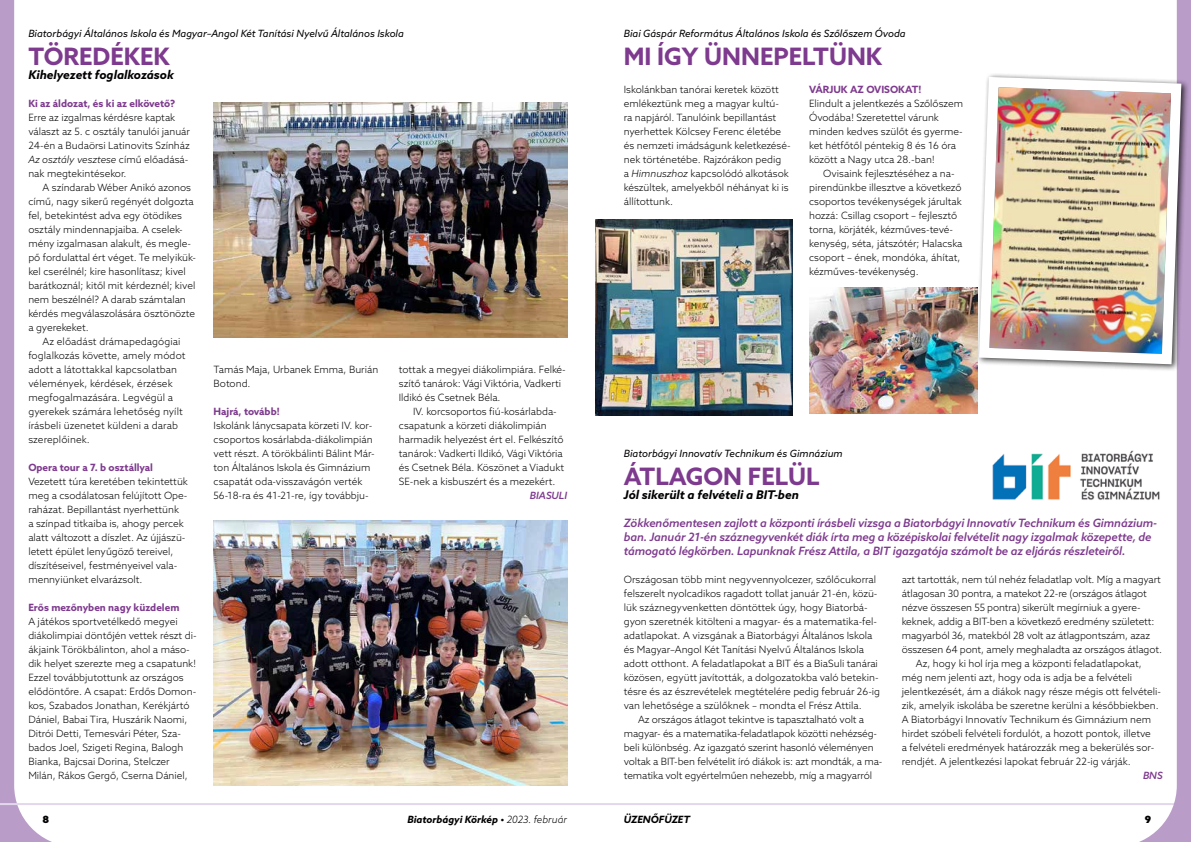
<style>
.page{position:relative;width:1191px;height:842px;background:#fff}
.page>*{position:absolute;margin:0;border:0;box-sizing:border-box;transform-origin:0 0}
.t1{font:700 24px "Azo Sans";color:#7e3a8e}
.t2{font:italic 700 12px "Azo Sans";color:#000}
.t3{font:italic 500 11.5px/14px "Azo Sans";letter-spacing:-.01em;color:#7e3a8e}
.t4{font:300 10px/14px "Azo Sans";color:#000}
.t5{font:italic 10px "Azo Sans";color:#000}
.t6{font:700 10px "Azo Sans";color:#7e3a8e}
.t7{font:italic 700 10px "Azo Sans";color:#000}
.t8{font:italic 500 10px "Azo Sans";color:#7e3a8e}
.t9{font:900 10px "Azo Sans";color:#000}
.s1{font-style:italic}
.s2{font-weight:300}
</style>
<div class="page">
<svg style="left:0;top:0;width:52px;height:842px"></svg>
<hr style="left:0;top:803px;width:1191px;height:2px;background:#e2d7ec">
<svg style="left:1139px;top:0;width:52px;height:842px"></svg>
<img style="left:214px;top:102px;width:353px;height:235px">
<img style="left:214px;top:520px;width:353px;height:265px">
<img style="left:595px;top:220px;width:197px;height:195px">
<div style="left:975px;top:73px;width:214px;height:299px;background:#000;opacity:.75"></div>
<img style="left:974px;top:72px;width:212px;height:297px">
<img style="left:809px;top:288px;width:168px;height:126px">
<img style="left:992px;top:447px;width:170px;height:57px">
<p class="t5" style="left:28px;top:27px;width:377px">Biatorbágyi Általános Iskola és Magyar–Angol Két Tanítási Nyelvű Általános Iskola</p>
<h1 class="t1" style="left:28px;top:40px;width:143px">TÖREDÉKEK</h1>
<p class="t2" style="left:28px;top:67px;width:147px">Kihelyezett foglalkozások</p>
<p class="t6" style="left:28px;top:97px;width:149px">Ki az áldozat, és ki az elkövető?</p>
<p class="t4" style="left:28px;top:110px;width:163px">Erre az izgalmas kérdésre kaptak választ az 5. c osztály tanulói január 24-én a Budaörsi Latinovits Színház <span class="s1">Az osztály vesztese</span> című előadásá&shy;nak megtekintésekor.</p>
<p class="t4" style="left:43px;top:180px;width:150px">A színdarab Wéber Anikó azonos</p>
<p class="t4" style="left:28px;top:194px;width:167px">című, nagy sikerű regényét dolgozta</p>
<p class="t4" style="left:28px;top:208px;width:155px">fel, betekintést adva egy ötödikes</p>
<p class="t4" style="left:28px;top:222px;width:156px">osztály mindennapjaiba. A cselek-</p>
<p class="t4" style="left:28px;top:236px;width:164px">mény izgalmasan alakult, és megle-</p>
<p class="t4" style="left:28px;top:250px;width:169px">pő fordulattal ért véget. Te melyikük-</p>
<p class="t4" style="left:28px;top:264px;width:159px">kel cserélnél; kire hasonlítasz; kivel</p>
<p class="t4" style="left:28px;top:278px;width:168px">barátkoznál; kitől mit kérdeznél; kivel</p>
<p class="t4" style="left:28px;top:292px;width:159px">nem beszélnél? A darab számtalan</p>
<p class="t4" style="left:28px;top:306px;width:168px">kérdés megválaszolására ösztönözte</p>
<p class="t4" style="left:28px;top:320px;width:62px">a gyerekeket.</p>
<p class="t4" style="left:43px;top:334px;width:140px">Az előadást drámapedagógiai</p>
<p class="t4" style="left:28px;top:348px;width:159px">foglalkozás követte, amely módot</p>
<p class="t4" style="left:28px;top:362px;width:150px">adott a látottakkal kapcsolatban</p>
<p class="t4" style="left:28px;top:376px;width:146px">vélemények, kérdések, érzések</p>
<p class="t4" style="left:28px;top:390px;width:146px">megfogalmazására. Legvégül a</p>
<p class="t4" style="left:28px;top:404px;width:156px">gyerekek számára lehetőség nyílt</p>
<p class="t4" style="left:28px;top:418px;width:151px">írásbeli üzenetet küldeni a darab</p>
<p class="t4" style="left:28px;top:432px;width:63px">szereplőinek.</p>
<p class="t6" style="left:28px;top:461px;width:126px">Opera tour a 7. b osztállyal</p>
<p class="t4" style="left:28px;top:474px;width:161px">Vezetett túra keretében tekintettük meg a csodálatosan felújított Ope&shy;raházat. Bepillantást nyerhettünk<br>a színpad titkaiba is, ahogy percek alatt változott a díszlet. Az újjászü&shy;letett épület lenyűgöző tereivel, díszítéseivel, festményeivel vala&shy;mennyiünket elvarázsolt.</p>
<p class="t6" style="left:28px;top:601px;width:153px">Erős mezőnyben nagy küzdelem</p>
<p class="t4" style="left:28px;top:614px;width:170px">A játékos sportvetélkedő megyei diákolimpiai döntőjén vettek részt di&shy;ákjaink Törökbálinton, ahol a máso&shy;dik helyet szerezte meg a csapatunk!<br>Ezzel továbbjutottunk az országos elődöntőre. A csapat: Erdős Domon&shy;kos, Szabados Jonathan, Kerékjártó Dániel, Babai Tira, Huszárik Naomi, Ditrói Detti, Temesvári Péter, Sza&shy;bados Joel, Szigeti Regina, Balogh Bianka, Bajcsai Dorina, Stelczer Milán, Rákos Gergő, Cserna Dániel,</p>
<p class="t4" style="left:214px;top:362px;width:166px">Tamás Maja, Urbanek Emma, Burián<br>Botond.</p>
<p class="t6" style="left:214px;top:405px;width:68px">Hajrá, tovább!</p>
<p class="t4" style="left:214px;top:418px;width:163px">Iskolánk lánycsapata körzeti IV. kor&shy;csoportos kosárlabda-diákolimpián vett részt. A törökbálinti Bálint Már&shy;ton Általános Iskola és Gimnázium csapatát oda-visszavágón verték 56-18-ra és 41-21-re, így továbbju-</p>
<p class="t4" style="left:399px;top:362px;width:168px">tottak a megyei diákolimpiára. Felké&shy;szítő tanárok: Vági Viktória, Vadkerti<br>Ildikó és Csetnek Béla.</p>
<p class="t4" style="left:399px;top:404px;width:167px;text-indent:14px">IV. korcsoportos fiú-kosárlabda&shy;csapatunk a körzeti diákolimpián harmadik helyezést ért el. Felkészítő tanárok: Vadkerti Ildikó, Vági Viktória és Csetnek Béla. Köszönet a Viadukt SE-nek a kisbuszért és a mezekért.</p>
<p class="t8" style="left:530px;top:489px;width:39px">BIASULI</p>
<p class="t5" style="left:624px;top:27px;width:283px">Biai Gáspár Református Általános Iskola és Szőlőszem Óvoda</p>
<h1 class="t1" style="left:624px;top:40px;width:260px">MI ÍGY ÜNNEPELTÜNK</h1>
<p class="t4" style="left:624px;top:82px;width:168px">Iskolánkban tanórai keretek között emlékeztünk meg a magyar kultú-<br>ra napjáról. Tanulóink bepillantást nyerhettek Kölcsey Ferenc életébe és nemzeti imádságunk keletkezésé&shy;nek történetébe. Rajzórákon pedig<br>a <span class="s1">Himnuszhoz</span> kapcsolódó alkotások készültek, amelyekből néhányat ki is állítottunk.</p>
<p class="t6" style="left:809px;top:83px;width:114px">VÁRJUK AZ OVISOKAT!</p>
<p class="t4" style="left:809px;top:96px;width:155px">Elindult a jelentkezés a Szőlőszem<br>Óvodába! Szeretettel várunk minden kedves szülőt és gyerme&shy;ket hétfőtől péntekig 8 és 16 óra között a Nagy utca 28.-ban!</p>
<p class="t4" style="left:809px;top:166px;width:155px;text-indent:14px">Ovisaink fejlesztéséhez a na&shy;pirendünkbe illesztve a következő csoportos tevékenységek járultak hozzá: Csillag csoport – fejlesztő torna, körjáték, kézműves-tevé&shy;kenység, séta, játszótér; Halacska csoport – ének, mondóka, áhítat, kézműves-tevékenység.</p>
<p class="t5" style="left:624px;top:447px;width:220px">Biatorbágyi Innovatív Technikum és Gimnázium</p>
<h1 class="t1" style="left:624px;top:460px;width:197px">ÁTLAGON FELÜL</h1>
<p class="t2" style="left:624px;top:487px;width:177px">Jól sikerült a felvételi a BIT-ben</p>
<p class="t3" style="left:624px;top:516px;width:534px">Zökkenőmentesen zajlott a központi írásbeli vizsga a Biatorbágyi Innovatív Technikum és Gimnázium&shy;ban. Január 21-én száznegyvenkét diák írta meg a középiskolai felvételit nagy izgalmak közepette, de támogató légkörben. Lapunknak Frész Attila, a BIT igazgatója számolt be az eljárás részleteiről.</p>
<p class="t4" style="left:624px;top:572px;width:254px">Országosan több mint negyvennyolcezer, szőlőcukorral</p>
<p class="t4" style="left:624px;top:586px;width:255px">felszerelt nyolcadikos ragadott tollat január 21-én, közü-</p>
<p class="t4" style="left:624px;top:600px;width:245px">lük száznegyvenketten döntöttek úgy, hogy Biatorbá-</p>
<p class="t4" style="left:624px;top:614px;width:255px">gyon szeretnék kitölteni a magyar- és a matematika-fel-</p>
<p class="t4" style="left:624px;top:628px;width:250px">adatlapokat. A vizsgának a Biatorbágyi Általános Iskola</p>
<p class="t4" style="left:624px;top:642px;width:242px">és Magyar–Angol Két Tanítási Nyelvű Általános Iskola</p>
<p class="t4" style="left:624px;top:656px;width:256px">adott otthont. A feladatlapokat a BIT és a BiaSuli tanárai</p>
<p class="t4" style="left:624px;top:670px;width:256px">közösen, együtt javították, a dolgozatokba való betekin-</p>
<p class="t4" style="left:624px;top:684px;width:258px">tésre és az észrevételek megtételére pedig február 26-ig</p>
<p class="t4" style="left:624px;top:698px;width:239px">van lehetősége a szülőknek – mondta el Frész Attila.</p>
<p class="t4" style="left:638px;top:712px;width:228px">Az országos átlagot tekintve is tapasztalható volt a</p>
<p class="t4" style="left:624px;top:726px;width:255px">magyar- és a matematika-feladatlapok közötti nehézség-</p>
<p class="t4" style="left:624px;top:740px;width:251px">beli különbség. Az igazgató szerint hasonló véleményen</p>
<p class="t4" style="left:624px;top:754px;width:260px">voltak a BIT-ben felvételit író diákok is: azt mondták, a ma-</p>
<p class="t4" style="left:624px;top:768px;width:250px">tematika volt egyértelműen nehezebb, míg a magyarról</p>
<p class="t4" style="left:901px;top:572px;width:261px">azt tartották, nem túl nehéz feladatlap volt. Míg a magyart</p>
<p class="t4" style="left:901px;top:586px;width:247px">átlagosan 30 pontra, a matekot 22-re (országos átlagot</p>
<p class="t4" style="left:901px;top:600px;width:240px">nézve összesen 55 pontra) sikerült megírniuk a gyere-</p>
<p class="t4" style="left:901px;top:614px;width:254px">keknek, addig a BIT-ben a következő eredmény született:</p>
<p class="t4" style="left:901px;top:628px;width:250px">magyarból 36, matekból 28 volt az átlagpontszám, azaz</p>
<p class="t4" style="left:901px;top:642px;width:262px">összesen 64 pont, amely meghaladta az országos átlagot.</p>
<p class="t4" style="left:916px;top:656px;width:227px">Az, hogy ki hol írja meg a központi feladatlapokat,</p>
<p class="t4" style="left:901px;top:670px;width:232px">még nem jelenti azt, hogy oda is adja be a felvételi</p>
<p class="t4" style="left:901px;top:684px;width:261px">jelentkezését, ám a diákok nagy része mégis ott felvételi-</p>
<p class="t4" style="left:901px;top:698px;width:259px">zik, amelyik iskolába be szeretne kerülni a későbbiekben.</p>
<p class="t4" style="left:901px;top:712px;width:251px">A Biatorbágyi Innovatív Technikum és Gimnázium nem</p>
<p class="t4" style="left:901px;top:726px;width:251px">hirdet szóbeli felvételi fordulót, a hozott pontok, illetve</p>
<p class="t4" style="left:901px;top:740px;width:254px">a felvételi eredmények határozzák meg a bekerülés sor-</p>
<p class="t4" style="left:901px;top:754px;width:230px">rendjét. A jelentkezési lapokat február 22-ig várják.</p>
<p class="t8" style="left:1143px;top:769px;width:21px">BNS</p>
<p class="t9" style="left:43px;top:813px;width:8px">8</p>
<p class="t7" style="left:407px;top:813px;width:161px">Biatorbágyi Körkép • <span class="s2">2023. február</span></p>
<p class="t7" style="left:624px;top:813px;width:68px">ÜZENŐFÜZET</p>
<p class="t9" style="left:1144px;top:813px;width:8px">9</p>
</div>
